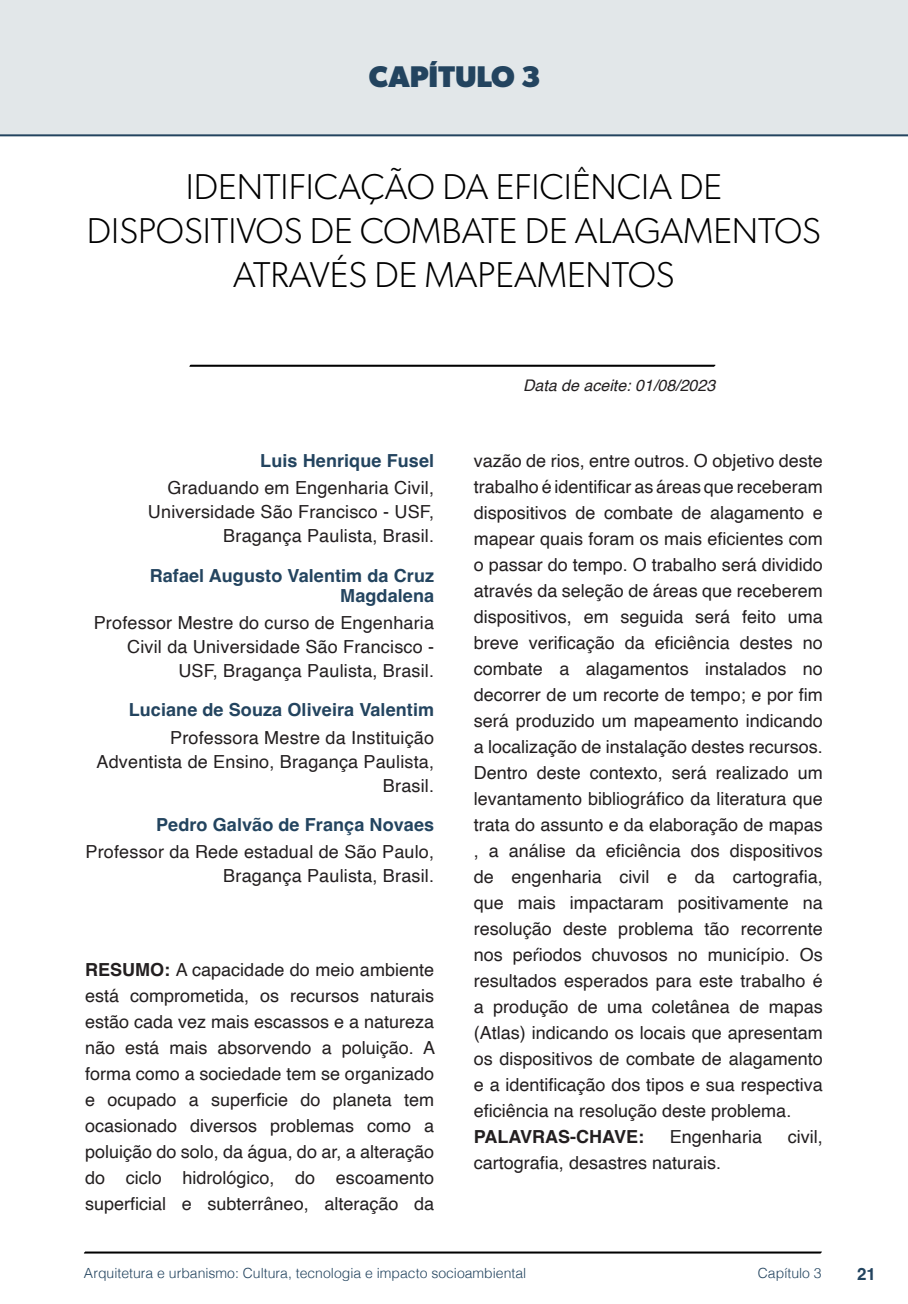
<style>
.page{position:relative;width:908px;height:1304px;background:#fff}
.page>*{position:absolute;margin:0;border:0;box-sizing:border-box;transform-origin:0 0}
.nome_artigos{font:300 36px/44px "Gibson";color:#000;text-align:center}
.capítulos{font:700 30px "Gibson";color:#23445f}
.Resumos_e_PC_TXT{font:18px/26px "Helvetica";color:#231f20;text-align:justify}
.info_autores{font:18px/24px "Helvetica";letter-spacing:.01em;color:#231f20;text-align:right}
.nome_autores{font:700 18px/20px "Helvetica";letter-spacing:.005em;color:#23445f;text-align:right}
.Resumos_e_PC_TXT-2{font:700 18px "Helvetica";color:#231f20}
.t1{font:700 16.8px "Helvetica";color:#23445f}
.data{font:italic 16px "Helvetica";color:#231f20}
.t2{font:300 14px "Helvetica";color:#23445f}
.s1{font-weight:700}
</style>
<div class="page">
<svg style="left:84px;top:1251px;width:737px;height:3px;background:#515151"></svg>
<div style="left:0;top:0;width:907px;height:136px;background:#e2e7e9"></div>
<svg style="left:189px;top:364px;width:526px;height:3px;background:#4f4f4f"></svg>
<div style="left:44px;top:72px;width:68px;height:61px;background:#e2e7e9"></div>
<p class="capítulos" style="left:369px;top:58px;width:173px">CAPÍTULO 3</p>
<p class="nome_artigos" style="left:87px;top:164px;width:735px">IDENTIFICAÇÃO DA EFICIÊNCIA DE<br>DISPOSITIVOS DE COMBATE DE ALAGAMENTOS<br>ATRAVÉS DE MAPEAMENTOS</p>
<p class="nome_autores" style="left:260px;top:453px;width:175px">Luis Henrique Fusel</p>
<p class="info_autores" style="left:148px;top:477px;width:287px">Graduando em Engenharia Civil,<br>Universidade São Francisco - USF,<br>Bragança Paulista, Brasil.</p>
<p class="nome_autores" style="left:150px;top:567px;width:286px">Rafael Augusto Valentim da Cruz<br>Magdalena</p>
<p class="info_autores" style="left:94px;top:611px;width:342px">Professor Mestre do curso de Engenharia<br>Civil da Universidade São Francisco -<br>USF, Bragança Paulista, Brasil.</p>
<p class="nome_autores" style="left:129px;top:702px;width:307px">Luciane de Souza Oliveira Valentim</p>
<p class="info_autores" style="left:96px;top:726px;width:339px">Professora Mestre da Instituição<br>Adventista de Ensino, Bragança Paulista,<br>Brasil.</p>
<p class="nome_autores" style="left:156px;top:817px;width:279px">Pedro Galvão de França Novaes</p>
<p class="info_autores" style="left:85px;top:841px;width:350px">Professor da Rede estadual de São Paulo,<br>Bragança Paulista, Brasil.</p>
<p class="Resumos_e_PC_TXT" style="left:85px;top:958px;width:351px"><span class="s1">RESUMO:</span> A capacidade do meio ambiente está comprometida, os recursos naturais estão cada vez mais escassos e a natureza não está mais absorvendo a poluição. A forma como a sociedade tem se organizado e ocupado a superfície do planeta tem ocasionado diversos problemas como a poluição do solo, da água, do ar, a alteração do ciclo hidrológico, do escoamento superficial e subterrâneo, alteração da</p>
<p class="data" style="left:523px;top:373px;width:194px">Data de aceite: 01/08/2023</p>
<p class="Resumos_e_PC_TXT" style="left:473px;top:448px;width:350px">vazão de rios, entre outros. O objetivo deste trabalho éidentificar as áreas que receberam dispositivos de combate de alagamento e mapear quais foram os mais eficientes com o passar do tempo. O trabalho serádividido através da seleção de áreas que receberem dispositivos, em seguida será feito uma breve verificação da eficiência destes no combate a alagamentos instalados no decorrer de um recorte de tempo; e por fim seráproduzido um mapeamento indicando a localização de instalação destes recursos.<br>Dentro deste contexto, será realizado um levantamento bibliográfico da literatura que trata do assunto e da elaboração de mapas , a análise da eficiência dos dispositivos de engenharia civil e da cartografia, que mais impactaram positivamente na resolução deste problema tão recorrente nos períodos chuvosos no município. Os resultados esperados para este trabalho é a produção de uma coletânea de mapas (Atlas) indicando os locais que apresentam os dispositivos de combate de alagamento e a identificação dos tipos e sua respectiva eficiência na resolução deste problema.</p>
<p class="Resumos_e_PC_TXT-2" style="left:473px;top:1126px;width:172px">PALAVRAS-CHAVE:</p>
<p class="Resumos_e_PC_TXT" style="left:669px;top:1124px;width:94px">Engenharia</p>
<p class="Resumos_e_PC_TXT" style="left:787px;top:1124px;width:36px">civil,</p>
<p class="Resumos_e_PC_TXT" style="left:473px;top:1150px;width:249px">cartografia, desastres naturais.</p>
<p class="t2" style="left:84px;top:1261px;width:443px">Arquitetura e urbanismo: Cultura, tecnologia e impacto socioambiental</p>
<p class="t2" style="left:757px;top:1261px;width:65px">Capítulo 3</p>
<p class="t1" style="left:856px;top:1264px;width:20px">21</p>
</div>
